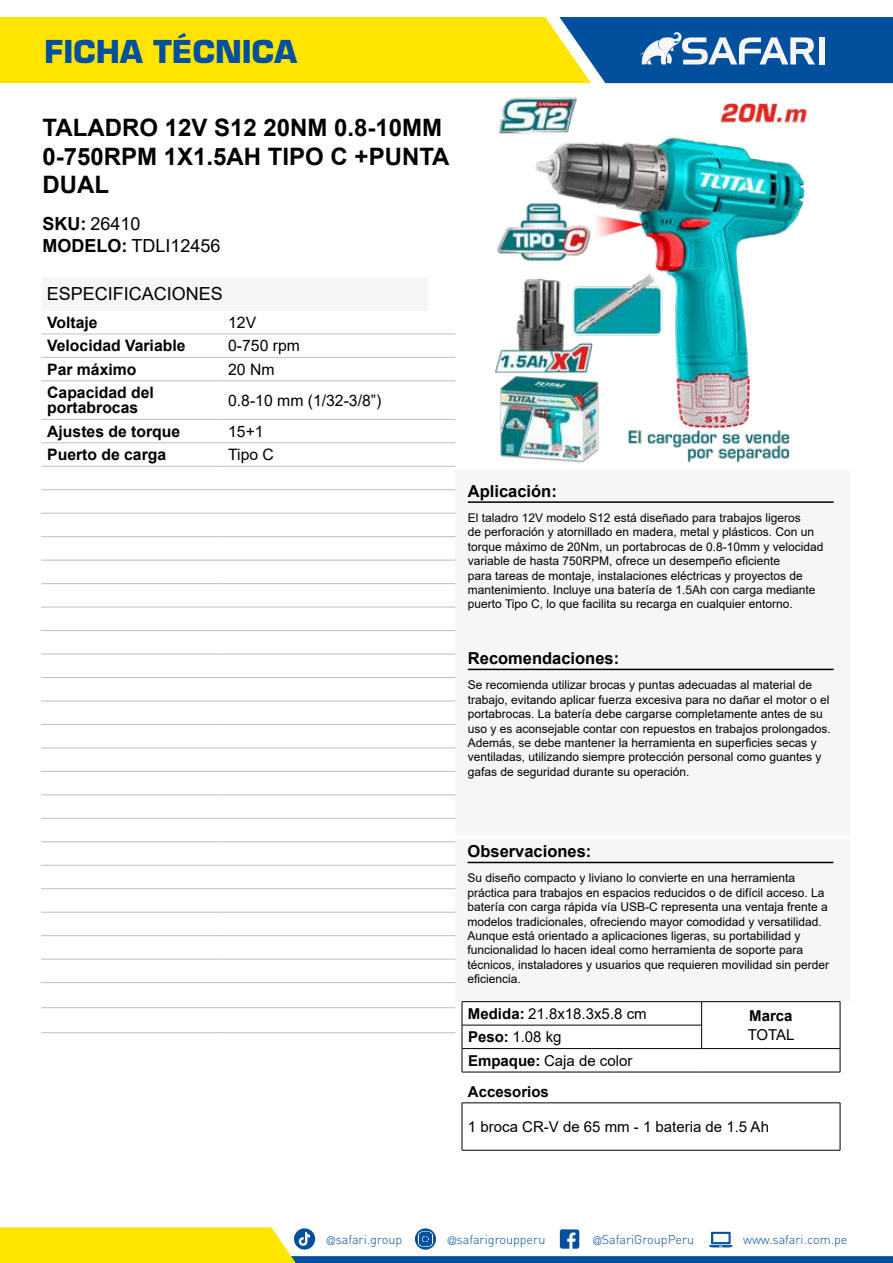
<style>
.page{position:relative;width:893px;height:1263px;background:#fff}
.page>*{position:absolute;margin:0;border:0;box-sizing:border-box;transform-origin:0 0}
.t1{font:700 30.75px "Eurostile LT Std";color:#02509d}
.t2{font:700 24px/28.8px "Arial";color:#000}
.t3{font:18px/21.9px "Arial";color:#000}
.t4{font:700 16.5px "Arial";color:#000}
.t5{font:700 15.75px/15px "Arial";color:#000}
.t6{font:15.75px "Arial";color:#000}
.t7{font:15px "Arial";color:#000}
.t8{font:700 15px "Arial";color:#000}
.t9{font:300 12.6px "DIN";color:#02509d}
.t10{font:12px/14.4px "Arial";color:#000}
.s1{font-weight:700}
.s2{font-family:"Helvetica LT Std";font-stretch:condensed;font-size:11.25px}
</style>
<div class="page">
<svg style="left:0;top:1227px;width:893px;height:36px"></svg>
<svg style="left:0;top:17px;width:893px;height:66px;background:#b1b83e"></svg>
<div style="left:819px;top:37px;width:6px;height:27px;background:#f6f6f6"></div>
<div style="left:455px;top:470px;width:395px;height:199px;background:#f6f6f6"></div>
<hr style="left:468px;top:501px;width:366px;height:2px;background:#000">
<div style="left:455px;top:638px;width:395px;height:197px;background:#f6f6f6"></div>
<hr style="left:468px;top:669px;width:366px;height:1px;background:#000">
<div style="left:455px;top:839px;width:395px;height:162px;background:#f6f6f6"></div>
<hr style="left:468px;top:862px;width:365px;height:1px;background:#000">
<hr style="left:462px;top:1102px;width:378px;height:1px;background:#000">
<hr style="left:462px;top:1103px;width:1px;height:47px;background:#000">
<hr style="left:840px;top:1103px;width:1px;height:47px;background:#000">
<hr style="left:462px;top:1150px;width:378px;height:1px;background:#000">
<hr style="left:41px;top:334px;width:181px;height:1px;background:#bfbfbf">
<hr style="left:222px;top:334px;width:233px;height:1px;background:#bfbfbf">
<hr style="left:41px;top:1032px;width:181px;height:1px;background:#bfbfbf">
<hr style="left:222px;top:1032px;width:233px;height:1px;background:#bfbfbf">
<hr style="left:41px;top:357px;width:181px;height:1px;background:#bfbfbf">
<hr style="left:222px;top:357px;width:233px;height:1px;background:#bfbfbf">
<hr style="left:41px;top:381px;width:181px;height:1px;background:#bfbfbf">
<hr style="left:222px;top:381px;width:233px;height:1px;background:#bfbfbf">
<hr style="left:41px;top:419px;width:181px;height:1px;background:#bfbfbf">
<hr style="left:222px;top:419px;width:233px;height:1px;background:#bfbfbf">
<hr style="left:41px;top:442px;width:181px;height:1px;background:#bfbfbf">
<hr style="left:222px;top:442px;width:233px;height:1px;background:#bfbfbf">
<hr style="left:41px;top:466px;width:181px;height:1px;background:#bfbfbf">
<hr style="left:222px;top:466px;width:233px;height:1px;background:#bfbfbf">
<hr style="left:41px;top:489px;width:181px;height:1px;background:#bfbfbf">
<hr style="left:222px;top:489px;width:233px;height:1px;background:#bfbfbf">
<hr style="left:41px;top:513px;width:181px;height:1px;background:#bfbfbf">
<hr style="left:222px;top:513px;width:233px;height:1px;background:#bfbfbf">
<hr style="left:41px;top:536px;width:181px;height:1px;background:#bfbfbf">
<hr style="left:222px;top:536px;width:233px;height:1px;background:#bfbfbf">
<hr style="left:41px;top:560px;width:181px;height:1px;background:#bfbfbf">
<hr style="left:222px;top:560px;width:233px;height:1px;background:#bfbfbf">
<hr style="left:41px;top:583px;width:181px;height:1px;background:#bfbfbf">
<hr style="left:222px;top:583px;width:233px;height:1px;background:#bfbfbf">
<hr style="left:41px;top:607px;width:181px;height:1px;background:#bfbfbf">
<hr style="left:222px;top:607px;width:233px;height:1px;background:#bfbfbf">
<hr style="left:41px;top:630px;width:181px;height:1px;background:#bfbfbf">
<hr style="left:222px;top:630px;width:233px;height:1px;background:#bfbfbf">
<hr style="left:41px;top:654px;width:181px;height:1px;background:#bfbfbf">
<hr style="left:222px;top:654px;width:233px;height:1px;background:#bfbfbf">
<hr style="left:41px;top:677px;width:181px;height:1px;background:#bfbfbf">
<hr style="left:222px;top:677px;width:233px;height:1px;background:#bfbfbf">
<hr style="left:41px;top:701px;width:181px;height:1px;background:#bfbfbf">
<hr style="left:222px;top:701px;width:233px;height:1px;background:#bfbfbf">
<hr style="left:41px;top:724px;width:181px;height:1px;background:#bfbfbf">
<hr style="left:222px;top:724px;width:233px;height:1px;background:#bfbfbf">
<hr style="left:41px;top:748px;width:181px;height:1px;background:#bfbfbf">
<hr style="left:222px;top:748px;width:233px;height:1px;background:#bfbfbf">
<hr style="left:41px;top:771px;width:181px;height:1px;background:#bfbfbf">
<hr style="left:222px;top:771px;width:233px;height:1px;background:#bfbfbf">
<hr style="left:41px;top:794px;width:181px;height:1px;background:#bfbfbf">
<hr style="left:222px;top:794px;width:233px;height:1px;background:#bfbfbf">
<hr style="left:41px;top:818px;width:181px;height:1px;background:#bfbfbf">
<hr style="left:222px;top:818px;width:233px;height:1px;background:#bfbfbf">
<hr style="left:41px;top:841px;width:181px;height:1px;background:#bfbfbf">
<hr style="left:222px;top:841px;width:233px;height:1px;background:#bfbfbf">
<hr style="left:41px;top:865px;width:181px;height:1px;background:#bfbfbf">
<hr style="left:222px;top:865px;width:233px;height:1px;background:#bfbfbf">
<hr style="left:41px;top:888px;width:181px;height:1px;background:#bfbfbf">
<hr style="left:222px;top:888px;width:233px;height:1px;background:#bfbfbf">
<hr style="left:41px;top:912px;width:181px;height:1px;background:#bfbfbf">
<hr style="left:222px;top:912px;width:233px;height:1px;background:#bfbfbf">
<hr style="left:41px;top:935px;width:181px;height:1px;background:#bfbfbf">
<hr style="left:222px;top:935px;width:233px;height:1px;background:#bfbfbf">
<hr style="left:41px;top:959px;width:181px;height:1px;background:#bfbfbf">
<hr style="left:222px;top:959px;width:233px;height:1px;background:#bfbfbf">
<hr style="left:41px;top:982px;width:181px;height:1px;background:#bfbfbf">
<hr style="left:222px;top:982px;width:233px;height:1px;background:#bfbfbf">
<hr style="left:41px;top:1007px;width:181px;height:1px;background:#bfbfbf">
<hr style="left:222px;top:1007px;width:233px;height:1px;background:#bfbfbf">
<img style="left:495px;top:97px;width:312px;height:366px">
<div style="left:43px;top:277px;width:385px;height:33px;background:#f6f6f6"></div>
<hr style="left:462px;top:1025px;width:239px;height:1px;background:#000">
<hr style="left:462px;top:1048px;width:240px;height:1px;background:#000">
<hr style="left:702px;top:1048px;width:138px;height:1px;background:#000">
<hr style="left:462px;top:1001px;width:240px;height:1px;background:#000">
<hr style="left:702px;top:1001px;width:138px;height:1px;background:#000">
<svg style="left:701px;top:1002px;width:1px;height:46px"></svg>
<svg style="left:462px;top:1002px;width:1px;height:70px"></svg>
<svg style="left:840px;top:1002px;width:1px;height:70px"></svg>
<hr style="left:462px;top:1072px;width:240px;height:1px;background:#000">
<hr style="left:702px;top:1072px;width:138px;height:1px;background:#000">
<h1 class="t1" style="left:44px;top:34px;width:254px">FICHA TÉCNICA</h1>
<h2 class="t2" style="left:43px;top:115px;width:408px">TALADRO 12V S12 20NM 0.8-10MM<br>0-750RPM 1X1.5AH TIPO C +PUNTA<br>DUAL</h2>
<h3 class="t3" style="left:43px;top:215px;width:179px"><span class="s1">SKU:</span> 26410<br><span class="s1">MODELO:</span> TDLI12456</h3>
<h3 class="t3" style="left:47px;top:282px;width:178px">ESPECIFICACIONES</h3>
<h3 class="t5" style="left:47px;top:316px;width:52px">Voltaje</h3>
<h3 class="t6" style="left:228px;top:316px;width:30px">12V</h3>
<h3 class="t5" style="left:47px;top:340px;width:140px">Velocidad Variable</h3>
<h3 class="t6" style="left:228px;top:340px;width:73px">0-750 rpm</h3>
<h3 class="t5" style="left:47px;top:363px;width:91px">Par máximo</h3>
<h3 class="t6" style="left:228px;top:363px;width:48px">20 Nm</h3>
<h3 class="t5" style="left:47px;top:387px;width:108px">Capacidad del portabrocas</h3>
<h3 class="t6" style="left:228px;top:394px;width:155px">0.8-10 mm (1/32-3/8”)</h3>
<h3 class="t5" style="left:47px;top:425px;width:135px">Ajustes de torque</h3>
<h3 class="t6" style="left:228px;top:425px;width:37px">15+1</h3>
<h3 class="t5" style="left:47px;top:449px;width:121px">Puerto de carga</h3>
<h3 class="t6" style="left:228px;top:449px;width:47px">Tipo C</h3>
<h3 class="t4" style="left:468px;top:485px;width:90px">Aplicación:</h3>
<p class="t10" style="left:468px;top:512px;width:357px">El taladro 12V modelo S12 está diseñado para trabajos ligeros<br>de perforación y atornillado en madera, metal y plásticos. Con un torque máximo de 20Nm, un portabrocas de 0.8-10mm y velocidad variable de hasta 750RPM, ofrece un desempeño eficiente<br>para tareas de montaje, instalaciones eléctricas y proyectos de mantenimiento. Incluye una batería de 1.5Ah con carga mediante puerto Tipo C, lo que facilita su recarga en cualquier entorno.</p>
<h3 class="t4" style="left:468px;top:652px;width:153px">Recomendaciones:</h3>
<p class="t10" style="left:468px;top:679px;width:364px">Se recomienda utilizar brocas y puntas adecuadas al material de trabajo, evitando aplicar fuerza excesiva para no dañar el motor o el portabrocas. La batería debe cargarse completamente antes de su uso y es aconsejable contar con repuestos en trabajos prolongados.<br>Además, se debe mantener la herramienta en superficies secas y ventiladas, utilizando siempre protección personal como guantes y gafas de seguridad durante su operación.</p>
<h3 class="t4" style="left:468px;top:845px;width:125px">Observaciones:</h3>
<p class="t10" style="left:468px;top:872px;width:363px">Su diseño compacto y liviano lo convierte en una herramienta práctica para trabajos en espacios reducidos o de difícil acceso. La batería con carga rápida vía USB-C representa una ventaja frente a modelos tradicionales, ofreciendo mayor comodidad y versatilidad.<br>Aunque está orientado a aplicaciones ligeras, su portabilidad y funcionalidad lo hacen ideal como herramienta de soporte para técnicos, instaladores y usuarios que requieren movilidad sin perder eficiencia.</p>
<p class="t7" style="left:468px;top:1008px;width:180px"><span class="s1">Medida:</span> 21.8x18.3x5.8 cm</p>
<p class="t8" style="left:749px;top:1010px;width:45px">Marca</p>
<p class="t7" style="left:468px;top:1031px;width:95px"><span class="s1">Peso:</span> 1.08 kg</p>
<p class="t7" style="left:748px;top:1029px;width:48px">TOTAL</p>
<p class="t7" style="left:468px;top:1054px;width:166px"><span class="s1">Empaque:</span> Caja de color</p>
<p class="t8" style="left:468px;top:1086px;width:82px">Accesorios</p>
<p class="t7" style="left:468px;top:1121px;width:302px">1 broca CR-V de 65 mm - 1 bateria de 1.5 Ah</p>
<p class="t9" style="left:327px;top:1234px;width:77px"><span class="s2">@</span>safari.group</p>
<p class="t9" style="left:448px;top:1234px;width:99px"><span class="s2">@</span>safarigroupperu</p>
<p class="t9" style="left:593px;top:1234px;width:103px"><span class="s2">@</span>SafariGroupPeru</p>
<p class="t9" style="left:743px;top:1234px;width:106px">www.safari.com.pe</p>
</div>
